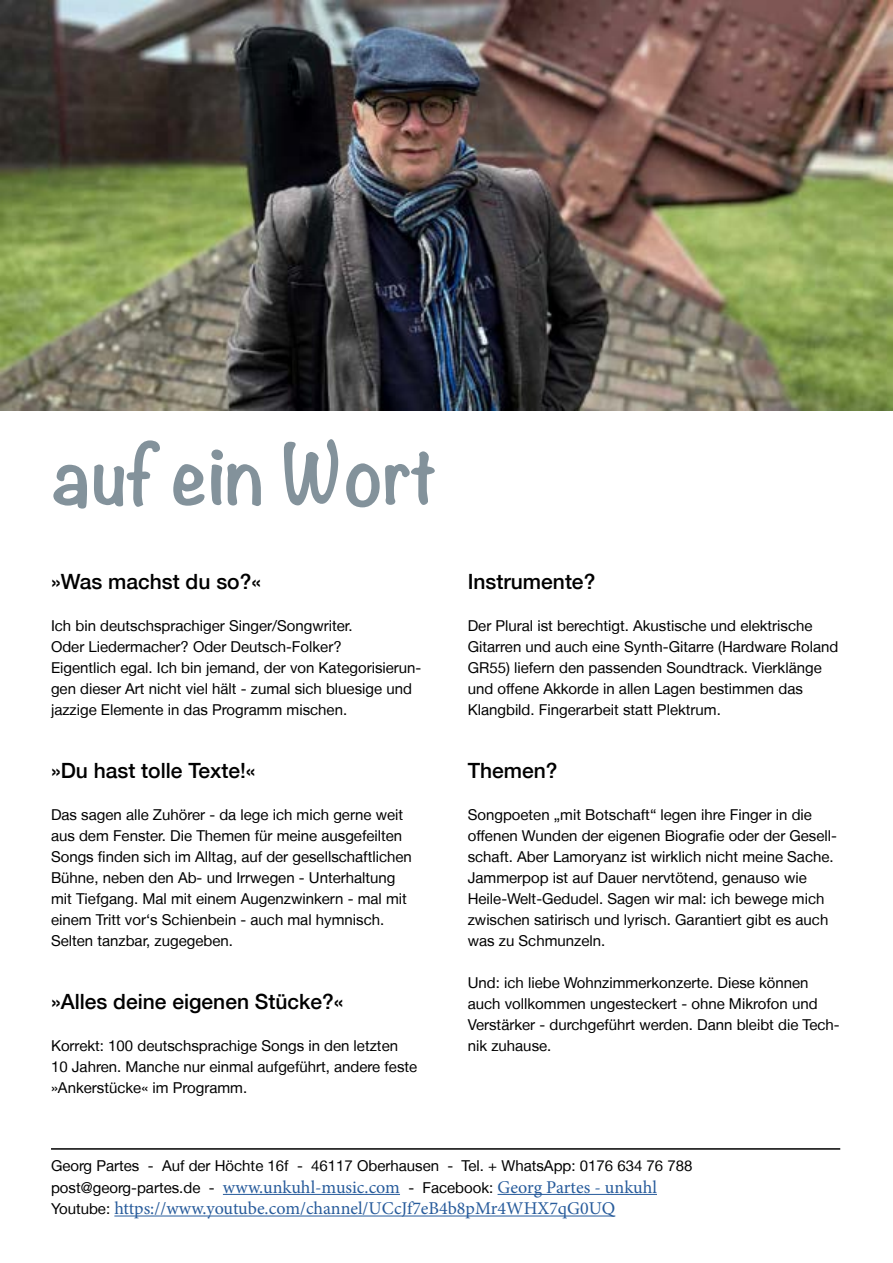
<style>
.page{position:relative;width:893px;height:1263px;background:#fff}
.page>*{position:absolute;margin:0;border:0;box-sizing:border-box;transform-origin:0 0}
.t1{font:700 75px "Noteworthy";color:#83929b}
.t2{font:500 21px "Helvetica Neue LT";color:#000}
.t3{font:18px/21.6px "Minion Pro";color:#275b9b}
.t4{font:15px/21px "Helvetica Neue LT";color:#000}
.s1{font-family:"Helvetica Neue LT";font-size:15px;color:#000}
</style>
<div class="page">
<img style="left:0;top:0;width:893px;height:411px">
<hr style="left:223px;top:1194px;width:177px;height:1px;background:#275b9b">
<hr style="left:498px;top:1194px;width:159px;height:1px;background:#275b9b">
<hr style="left:114px;top:1215px;width:501px;height:1px;background:#275b9b">
<hr style="left:51px;top:1148px;width:789px;height:2px;background:#000">
<h1 class="t1" style="left:51px;top:408px;width:388px">auf ein Wort</h1>
<h2 class="t2" style="left:51px;top:569px;width:212px">»Was machst du so?«</h2>
<p class="t4" style="left:51px;top:615px;width:372px">Ich bin deutschsprachiger Singer/Songwriter.<br>Oder Liedermacher? Oder Deutsch-Folker?<br>Eigentlich egal. Ich bin jemand, der von Kategorisierun&shy;gen dieser Art nicht viel hält - zumal sich bluesige und jazzige Elemente in das Programm mischen.</p>
<h2 class="t2" style="left:51px;top:758px;width:206px">»Du hast tolle Texte!«</h2>
<p class="t4" style="left:51px;top:804px;width:362px">Das sagen alle Zuhörer - da lege ich mich gerne weit aus dem Fenster. Die Themen für meine ausgefeilten Songs finden sich im Alltag, auf der gesellschaftlichen Bühne, neben den Ab- und Irrwegen - Unterhaltung mit Tiefgang. Mal mit einem Augenzwinkern - mal mit einem Tritt vor‘s Schienbein - auch mal hymnisch.<br>Selten tanzbar, zugegeben.</p>
<h2 class="t2" style="left:51px;top:989px;width:294px">»Alles deine eigenen Stücke?«</h2>
<p class="t4" style="left:51px;top:1035px;width:368px">Korrekt: 100 deutschsprachige Songs in den letzten<br>10 Jahren. Manche nur einmal aufgeführt, andere feste »Ankerstücke« im Programm.</p>
<h2 class="t2" style="left:468px;top:569px;width:129px">Instrumente?</h2>
<p class="t4" style="left:468px;top:615px;width:372px">Der Plural ist berechtigt. Akustische und elektrische Gitarren und auch eine Synth-Gitarre (Hardware Roland GR55) liefern den passenden Soundtrack. Vierklänge und offene Akkorde in allen Lagen bestimmen das Klangbild. Fingerarbeit statt Plektrum.</p>
<h2 class="t2" style="left:468px;top:758px;width:91px">Themen?</h2>
<p class="t4" style="left:468px;top:804px;width:371px">Songpoeten „mit Botschaft“ legen ihre Finger in die offenen Wunden der eigenen Biografie oder der Gesell&shy;schaft. Aber Lamoryanz ist wirklich nicht meine Sache.<br>Jammerpop ist auf Dauer nervtötend, genauso wie Heile-Welt-Gedudel. Sagen wir mal: ich bewege mich zwischen satirisch und lyrisch. Garantiert gibt es auch was zu Schmunzeln.</p>
<p class="t4" style="left:468px;top:972px;width:374px">Und: ich liebe Wohnzimmerkonzerte. Diese können auch vollkommen ungesteckert - ohne Mikrofon und Verstärker - durchgeführt werden. Dann bleibt die Tech&shy;nik zuhause.</p>
<p class="t4" style="left:51px;top:1155px;width:643px">Georg Partes - Auf der Höchte 16f - 46117 Oberhausen - Tel. + WhatsApp: 0176 634 76 788</p>
<p class="t3" style="left:51px;top:1176px;width:607px"><span class="s1">post@georg-partes.de -</span> www.unkuhl-music.com <span class="s1">- Facebook:</span> Georg Partes - unkuhl<br><span class="s1">Youtube:</span> https://www.youtube.com/channel/UCcJf7eB4b8pMr4WHX7qG0UQ</p>
</div>
